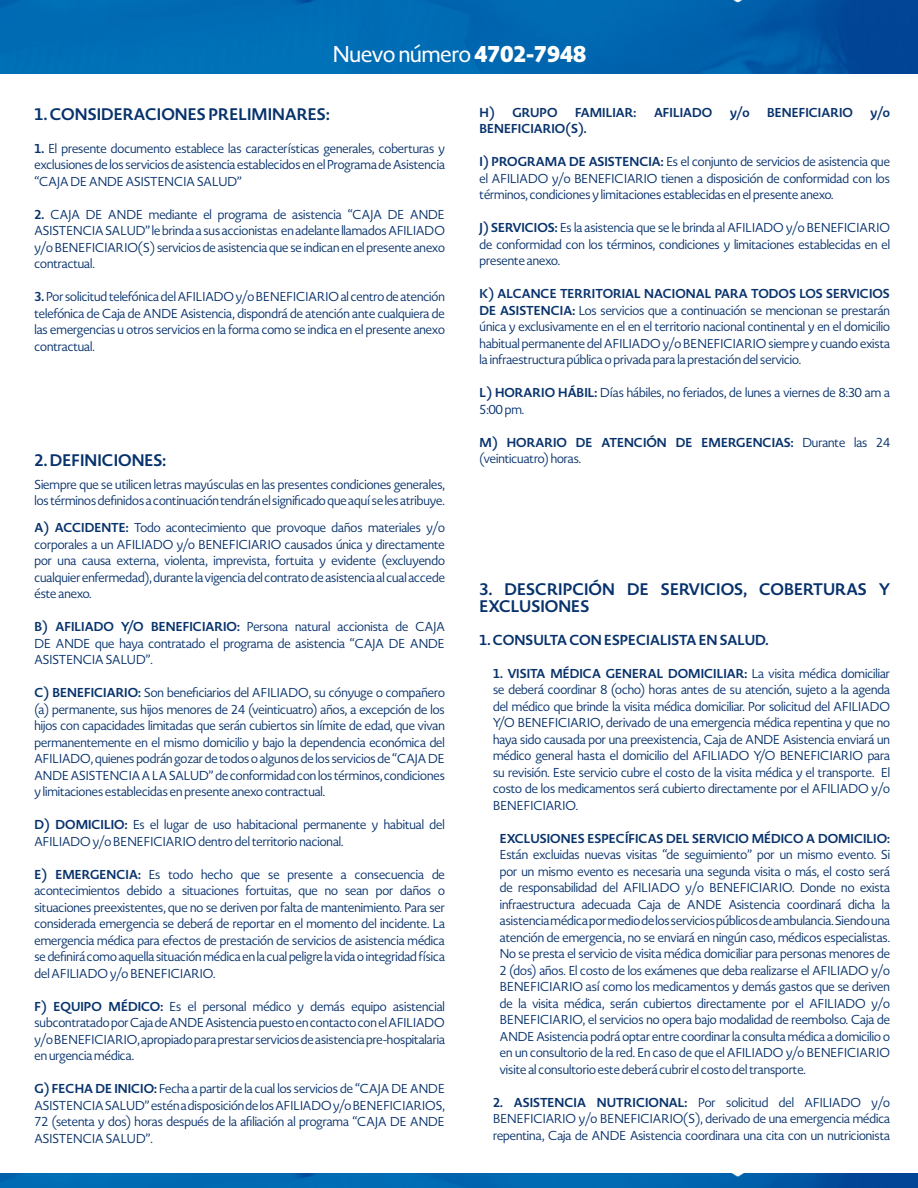
<style>
.page{position:relative;width:918px;height:1188px;background:#fff}
.page>*{position:absolute;margin:0;border:0;box-sizing:border-box;transform-origin:0 0}
.t1{font:500 22.5px "Novel Display";color:#fff}
.t2{font:700 16.5px/16.5px "Novel Display";color:#07326c}
.t3{font:700 14.25px "Novel Display";color:#07326c}
.t4{font:12.75px/16.5px "Novel Display";color:#07326c;text-align:justify}
.t5{font:700 12.75px/16.5px "Novel Display";color:#07326c}
.s1{font-weight:900}
.s2{font-weight:700}
.s3{font-weight:400}
</style>
<div class="page">
<img style="left:0;top:0;width:918px;height:73px">
<img style="left:0;top:1174px;width:918px;height:14px">
<h1 class="t1" style="left:333px;top:40px;width:255px">Nuevo número <span class="s1">4702-7948</span></h1>
<p class="t2" style="left:34px;top:106px;width:297px">1. CONSIDERACIONES PRELIMINARES:</p>
<p class="t4" style="left:34px;top:140px;width:412px"><span class="s2">1.</span> El presente documento establece las características generales, coberturas y exclusiones de los servicios de asistencia establecidos en el Programa de Asistencia “CAJA DE ANDE ASISTENCIA SALUD”</p>
<p class="t4" style="left:34px;top:206px;width:412px"><span class="s2">2.</span> CAJA DE ANDE mediante el programa de asistencia “CAJA DE ANDE ASISTENCIA SALUD” le brinda a sus accionistas en adelante llamados AFILIADO y/o BENEFICIARIO(S) servicios de asistencia que se indican en el presente anexo contractual.</p>
<p class="t4" style="left:34px;top:289px;width:412px"><span class="s2">3.</span> Por solicitud telefónica del AFILIADO y/o BENEFICIARIO al centro de atención telefónica de Caja de ANDE Asistencia, dispondrá de atención ante cualquiera de las emergencias u otros servicios en la forma como se indica en el presente anexo contractual.</p>
<p class="t2" style="left:34px;top:452px;width:133px">2. DEFINICIONES:</p>
<p class="t4" style="left:34px;top:476px;width:412px">Siempre que se utilicen letras mayúsculas en las presentes condiciones generales, los términos definidos a continuación tendrán el significado que aquí se les atribuye.</p>
<p class="t4" style="left:34px;top:520px;width:412px"><span class="s2">A) ACCIDENTE:</span> Todo acontecimiento que provoque daños materiales y/o corporales a un AFILIADO y/o BENEFICIARIO causados única y directamente por una causa externa, violenta, imprevista, fortuita y evidente (excluyendo cualquier enfermedad), durante la vigencia del contrato de asistencia al cual accede éste anexo.</p>
<p class="t4" style="left:34px;top:619px;width:412px"><span class="s2">B) AFILIADO Y/O BENEFICIARIO:</span> Persona natural accionista de CAJA DE ANDE que haya contratado el programa de asistencia “CAJA DE ANDE ASISTENCIA SALUD”.</p>
<p class="t4" style="left:34px;top:685px;width:412px"><span class="s2">C) BENEFICIARIO:</span> Son beneficiarios del AFILIADO, su cónyuge o compañero (a) permanente, sus hijos menores de 24 (veinticuatro) años, a excepción de los hijos con capacidades limitadas que serán cubiertos sin límite de edad, que vivan permanentemente en el mismo domicilio y bajo la dependencia económica del AFILIADO, quienes podrán gozar de todos o algunos de los servicios de “CAJA DE ANDE ASISTENCIA A LA SALUD” de conformidad con los términos, condiciones y limitaciones establecidas en presente anexo contractual.</p>
<p class="t4" style="left:34px;top:817px;width:412px"><span class="s2">D) DOMICILIO:</span> Es el lugar de uso habitacional permanente y habitual del<br>AFILIADO y/o BENEFICIARIO dentro del territorio nacional.</p>
<p class="t4" style="left:34px;top:866px;width:412px"><span class="s2">E) EMERGENCIA:</span> Es todo hecho que se presente a consecuencia de acontecimientos debido a situaciones fortuitas, que no sean por daños o situaciones preexistentes, que no se deriven por falta de mantenimiento. Para ser considerada emergencia se deberá de reportar en el momento del incidente. La emergencia médica para efectos de prestación de servicios de asistencia médica se definirá como aquella situación médica en la cual peligre la vida o integridad física del AFILIADO y/o BENEFICIARIO.</p>
<p class="t4" style="left:34px;top:998px;width:412px"><span class="s2">F) EQUIPO MÉDICO:</span> Es el personal médico y demás equipo asistencial subcontratado por Caja de ANDE Asistencia puesto en contacto con el AFILIADO y/o BENEFICIARIO, apropiado para prestar servicios de asistencia pre-hospitalaria en urgencia médica.</p>
<p class="t4" style="left:34px;top:1081px;width:412px"><span class="s2">G) FECHA DE INICIO:</span> Fecha a partir de la cual los servicios de “CAJA DE ANDE ASISTENCIA SALUD” estén a disposición de los AFILIADO y/o BENEFICIARIOS, 72 (setenta y dos) horas después de la afiliación al programa “CAJA DE ANDE ASISTENCIA SALUD”.</p>
<p class="t5" style="left:480px;top:104px;width:79px">H) GRUPO</p>
<p class="t5" style="left:575px;top:104px;width:63px">FAMILIAR:</p>
<p class="t5" style="left:654px;top:104px;width:60px">AFILIADO</p>
<p class="t5" style="left:730px;top:104px;width:21px">y/o</p>
<p class="t5" style="left:767px;top:104px;width:87px">BENEFICIARIO</p>
<p class="t5" style="left:871px;top:104px;width:21px">y/o</p>
<p class="t5" style="left:480px;top:121px;width:109px">BENEFICIARIO(S).</p>
<p class="t4" style="left:480px;top:154px;width:412px"><span class="s2">I) PROGRAMA DE ASISTENCIA:</span> Es el conjunto de servicios de asistencia que el AFILIADO y/o BENEFICIARIO tienen a disposición de conformidad con los términos, condiciones y limitaciones establecidas en el presente anexo.</p>
<p class="t4" style="left:480px;top:220px;width:412px"><span class="s2">J) SERVICIOS:</span> Es la asistencia que se le brinda al AFILIADO y/o BENEFICIARIO de conformidad con los términos, condiciones y limitaciones establecidas en el presente anexo.</p>
<p class="t4" style="left:480px;top:286px;width:412px"><span class="s2">K) ALCANCE TERRITORIAL NACIONAL PARA TODOS LOS SERVICIOS DE ASISTENCIA:</span> Los servicios que a continuación se mencionan se prestarán única y exclusivamente en el en el territorio nacional continental y en el domicilio habitual permanente del AFILIADO y/o BENEFICIARIO siempre y cuando exista la infraestructura pública o privada para la prestación del servicio.</p>
<p class="t4" style="left:480px;top:385px;width:412px"><span class="s2">L) HORARIO HÁBIL:</span> Días hábiles, no feriados, de lunes a viernes de 8:30 am a<br>5:00 pm.</p>
<p class="t5" style="left:480px;top:434px;width:412px">M) HORARIO DE ATENCIÓN DE EMERGENCIAS: <span class="s3">Durante las 24 (veinticuatro) horas.</span></p>
<p class="t2" style="left:480px;top:581px;width:412px">3. DESCRIPCIÓN DE SERVICIOS, COBERTURAS Y<br>EXCLUSIONES</p>
<p class="t3" style="left:480px;top:631px;width:291px">1. CONSULTA CON ESPECIALISTA EN SALUD.</p>
<p class="t4" style="left:493px;top:665px;width:398px"><span class="s2">1. VISITA MÉDICA GENERAL DOMICILIAR:</span> La visita médica domiciliar se deberá coordinar 8 (ocho) horas antes de su atención, sujeto a la agenda del médico que brinde la visita médica domiciliar. Por solicitud del AFILIADO Y/O BENEFICIARIO, derivado de una emergencia médica repentina y que no haya sido causada por una preexistencia, Caja de ANDE Asistencia enviará un médico general hasta el domicilio del AFILIADO Y/O BENEFICIARIO para su revisión. Este servicio cubre el costo de la visita médica y el transporte. El costo de los medicamentos será cubierto directamente por el AFILIADO y/o BENEFICIARIO.</p>
<p class="t4" style="left:500px;top:830px;width:392px"><span class="s2">EXCLUSIONES ESPECÍFICAS DEL SERVICIO MÉDICO A DOMICILIO:<br></span>Están excluidas nuevas visitas “de seguimiento” por un mismo evento. Si por un mismo evento es necesaria una segunda visita o más, el costo será de responsabilidad del AFILIADO y/o BENEFICIARIO. Donde no exista infraestructura adecuada Caja de ANDE Asistencia coordinará dicha la asistencia médica por medio de los servicios públicos de ambulancia. Siendo una atención de emergencia, no se enviará en ningún caso, médicos especialistas.<br>No se presta el servicio de visita médica domiciliar para personas menores de 2 (dos) años. El costo de los exámenes que deba realizarse el AFILIADO y/o BENEFICIARIO así como los medicamentos y demás gastos que se deriven de la visita médica, serán cubiertos directamente por el AFILIADO y/o BENEFICIARIO, el servicios no opera bajo modalidad de reembolso. Caja de ANDE Asistencia podrá optar entre coordinar la consulta médica a domicilio o en un consultorio de la red. En caso de que el AFILIADO y/o BENEFICIARIO visite al consultorio este deberá cubrir el costo del transporte.</p>
<p class="t4" style="left:493px;top:1094px;width:398px"><span class="s2">2. ASISTENCIA NUTRICIONAL:</span> Por solicitud del AFILIADO y/o BENEFICIARIO y/o BENEFICIARIO(S), derivado de una emergencia médica repentina, Caja de ANDE Asistencia coordinara una cita con un nutricionista</p>
</div>
